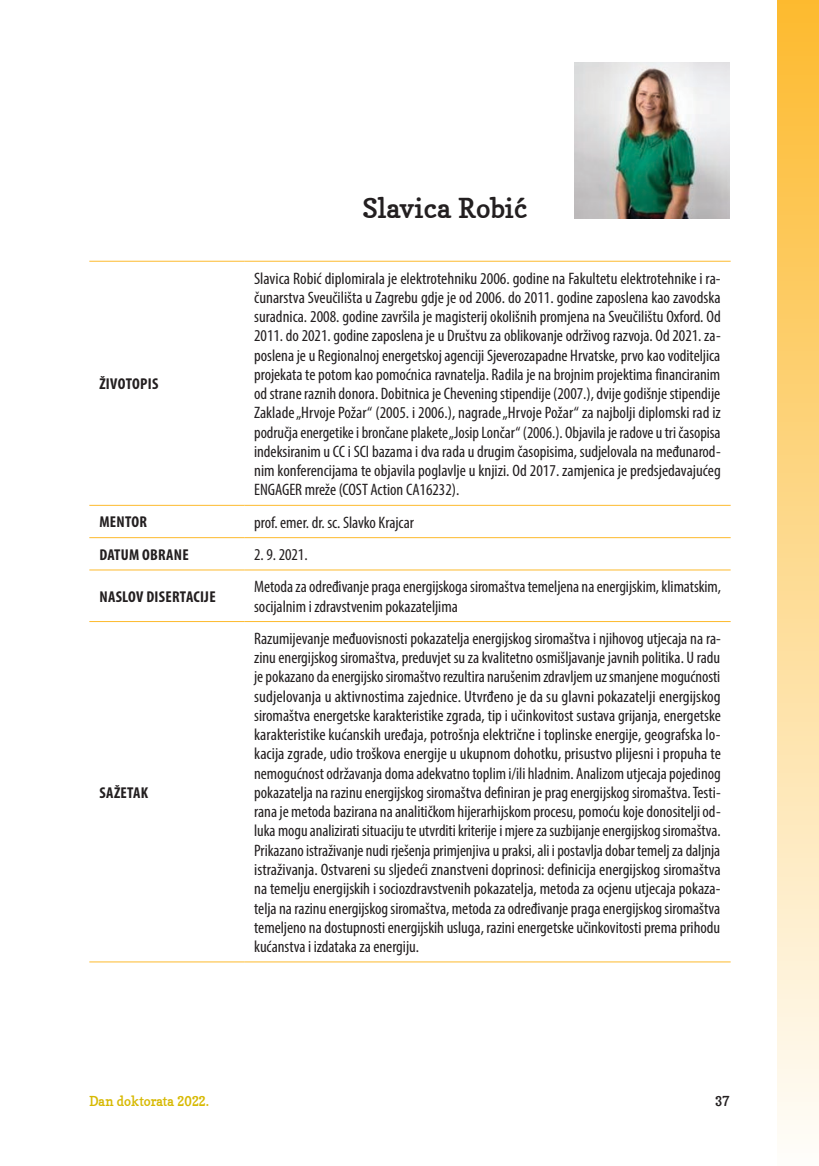
<style>
.page{position:relative;width:819px;height:1166px;background:#fff}
.page>*{position:absolute;margin:0;border:0;box-sizing:border-box;transform-origin:0 0}
.t1{font:31.5px "Morish Serif";color:#231f20}
.t2{font:condensed 16.62px/19.2px "Myriad Pro";color:#231f20;text-align:justify}
.t3{font:700 condensed 15.75px "Myriad Pro";letter-spacing:.02em;color:#231f20}
.t4{font:15.75px "Morish Serif";color:#d7b903;scale:.96 1}
.t5{font:15.75px "Morish Serif";color:#231f20;scale:.96 1}
</style>
<div class="page">
<div style="left:777px;top:0;width:42px;height:1166px;background:linear-gradient(to bottom,#fdba2f,#fefdfa)"></div>
<img style="left:574px;top:63px;width:155px;height:155px">
<hr style="left:89px;top:505px;width:155px;height:1px;background:#fdba2d">
<hr style="left:244px;top:505px;width:486px;height:1px;background:#fdba2d">
<hr style="left:89px;top:537px;width:155px;height:1px;background:#fdba2d">
<hr style="left:244px;top:537px;width:486px;height:1px;background:#fdba2d">
<hr style="left:89px;top:569px;width:155px;height:1px;background:#fdba2d">
<hr style="left:244px;top:569px;width:486px;height:1px;background:#fdba2d">
<hr style="left:89px;top:621px;width:155px;height:1px;background:#fdba2d">
<hr style="left:244px;top:621px;width:486px;height:1px;background:#fdba2d">
<hr style="left:244px;top:261px;width:486px;height:1px;background:#fdba2d">
<hr style="left:244px;top:961px;width:486px;height:1px;background:#fdba2d">
<hr style="left:89px;top:261px;width:155px;height:1px;background:#fdba2d">
<hr style="left:89px;top:961px;width:155px;height:1px;background:#fdba2d">
<p class="t3" style="left:99px;top:374px;width:59px">ŽIVOTOPIS</p>
<p class="t1" style="left:362px;top:195px;width:167px">Slavica Robić</p>
<p class="t2" style="left:254px;top:268px;width:468px">Slavica Robić diplomirala je elektrotehniku 2006. godine na Fakultetu elektrotehnike i ra&shy;čunarstva Sveučilišta u Zagrebu gdje je od 2006. do 2011. godine zaposlena kao zavodska suradnica. 2008. godine završila je magisterij okolišnih promjena na Sveučilištu Oxford. Od 2011. do 2021. godine zaposlena je u Društvu za oblikovanje održivog razvoja. Od 2021. za&shy;poslena je u Regionalnoj energetskoj agenciji Sjeverozapadne Hrvatske, prvo kao voditeljica projekata te potom kao pomoćnica ravnatelja. Radila je na brojnim projektima financiranim od strane raznih donora. Dobitnica je Chevening stipendije (2007.), dvije godišnje stipendije Zaklade „Hrvoje Požar“ (2005. i 2006.), nagrade „Hrvoje Požar“ za najbolji diplomski rad iz područja energetike i brončane plakete „Josip Lončar“ (2006.). Objavila je radove u tri časopisa indeksiranim u CC i SCI bazama i dva rada u drugim časopisima, sudjelovala na međunarod&shy;nim konferencijama te objavila poglavlje u knjizi. Od 2017. zamjenica je predsjedavajućeg ENGAGER mreže (COST Action CA16232).</p>
<p class="t3" style="left:99px;top:512px;width:41px">MENTOR</p>
<p class="t2" style="left:254px;top:512px;width:161px">prof. emer. dr. sc. Slavko Krajcar</p>
<p class="t3" style="left:99px;top:545px;width:91px">DATUM OBRANE</p>
<p class="t2" style="left:254px;top:545px;width:55px">2. 9. 2021.</p>
<p class="t3" style="left:99px;top:586px;width:118px">NASLOV DISERTACIJE</p>
<p class="t2" style="left:254px;top:577px;width:468px">Metoda za određivanje praga energijskoga siromaštva temeljena na energijskim, klimatskim, socijalnim i zdravstvenim pokazateljima</p>
<p class="t3" style="left:99px;top:782px;width:50px">SAŽETAK</p>
<p class="t2" style="left:254px;top:628px;width:468px">Razumijevanje međuovisnosti pokazatelja energijskog siromaštva i njihovog utjecaja na ra&shy;zinu energijskog siromaštva, preduvjet su za kvalitetno osmišljavanje javnih politika. U radu je pokazano da energijsko siromaštvo rezultira narušenim zdravljem uz smanjene mogućnosti sudjelovanja u aktivnostima zajednice. Utvrđeno je da su glavni pokazatelji energijskog siromaštva energetske karakteristike zgrada, tip i učinkovitost sustava grijanja, energetske karakteristike kućanskih uređaja, potrošnja električne i toplinske energije, geografska lo&shy;kacija zgrade, udio troškova energije u ukupnom dohotku, prisustvo plijesni i propuha te nemogućnost održavanja doma adekvatno toplim i/ili hladnim. Analizom utjecaja pojedinog pokazatelja na razinu energijskog siromaštva definiran je prag energijskog siromaštva. Testi&shy;rana je metoda bazirana na analitičkom hijerarhijskom procesu, pomoću koje donositelji od&shy;luka mogu analizirati situaciju te utvrditi kriterije i mjere za suzbijanje energijskog siromaštva.<br>Prikazano istraživanje nudi rješenja primjenjiva u praksi, ali i postavlja dobar temelj za daljnja istraživanja. Ostvareni su sljedeći znanstveni doprinosi: definicija energijskog siromaštva na temelju energijskih i sociozdravstvenih pokazatelja, metoda za ocjenu utjecaja pokaza&shy;telja na razinu energijskog siromaštva, metoda za određivanje praga energijskog siromaštva temeljeno na dostupnosti energijskih usluga, razini energetske učinkovitosti prema prihodu kućanstva i izdataka za energiju.</p>
<p class="t4" style="left:89px;top:1094px;width:127px">Dan doktorata 2022.</p>
<p class="t5" style="left:715px;top:1094px;width:17px">37</p>
</div>
